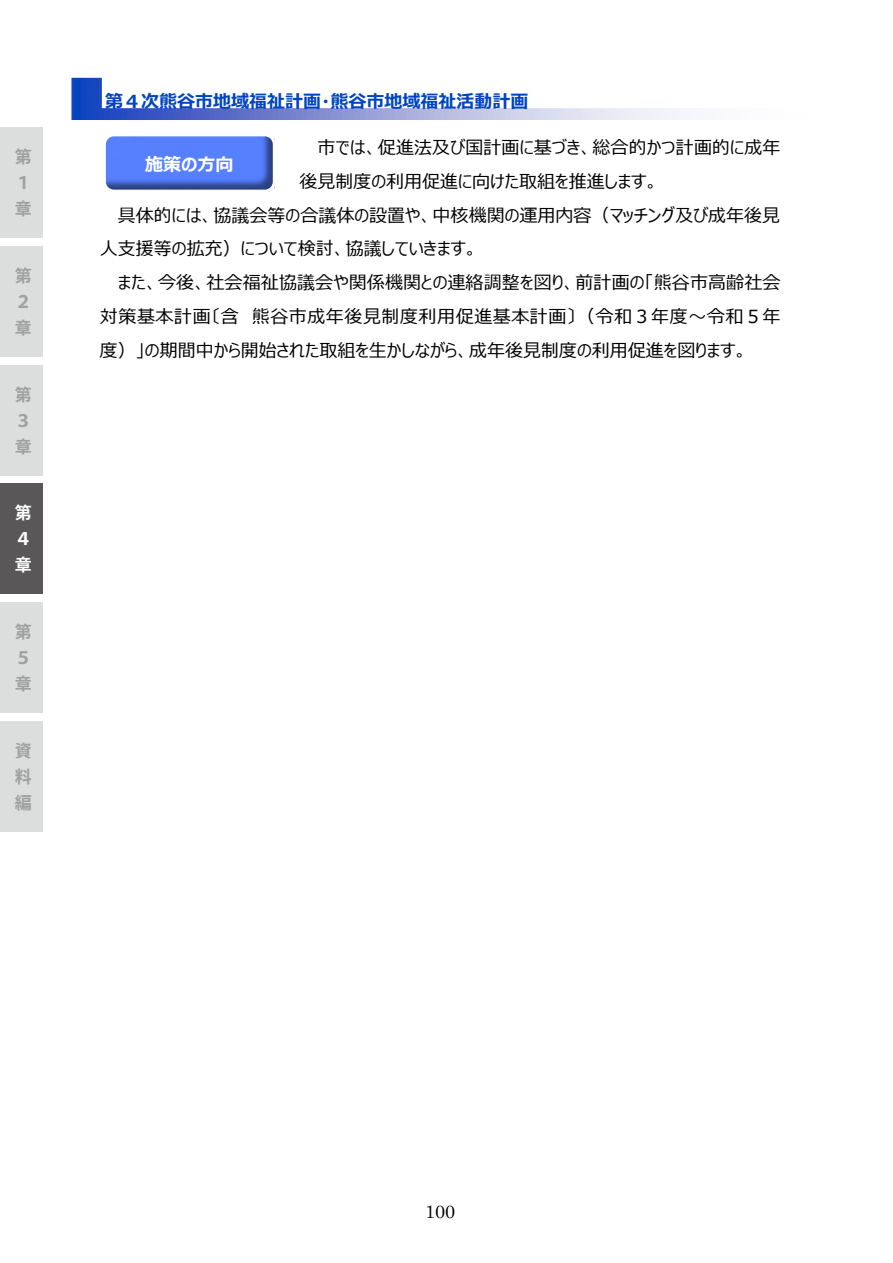
<style>
.page{position:relative;width:893px;height:1263px;background:#fff}
.page>*{position:absolute;margin:0;border:0;box-sizing:border-box;transform-origin:0 0}
.t1{font:18px "Meiryo UI";letter-spacing:.005em;color:#000}
.t2{font:18px "Meiryo UI";letter-spacing:.03em;color:#000}
.t3{font:700 18px "Meiryo UI";color:#0044c0}
.t4{font:700 18px "Meiryo UI";color:#fff}
.t5{font:18px "Century";color:#000}
.t6{font:700 16.95px/26.1px "Koz Go Pr 6 N";color:#9fa0a0}
.t7{font:700 16.95px/26.1px "Koz Go Pr 6 N";color:#fff}
</style>
<div class="page">
<img style="left:107px;top:137px;width:165px;height:52px">
<div style="left:103px;top:133px;width:173px;height:60px;border:3px solid #fff;border-radius:9px"></div>
<svg style="left:71px;top:78px;width:609px;height:42px"></svg>
<img style="left:94px;top:84px;width:445px;height:33px">
<div style="left:0;top:246px;width:43px;height:111px;background:#dcdddd"></div>
<div style="left:0;top:365px;width:43px;height:110px;background:#dcdddd"></div>
<div style="left:0;top:603px;width:43px;height:110px;background:#dcdddd"></div>
<div style="left:0;top:721px;width:43px;height:110px;background:#dcdddd"></div>
<div style="left:0;top:484px;width:43px;height:110px;background:#595757"></div>
<div style="left:0;top:128px;width:43px;height:110px;background:#dcdddd"></div>
<p class="t6" style="left:15px;top:144px;width:18px">第<br>１章</p>
<p class="t6" style="left:15px;top:263px;width:18px">第<br>２章</p>
<p class="t6" style="left:15px;top:382px;width:18px">第<br>３章</p>
<p class="t7" style="left:15px;top:500px;width:18px">第<br>４章</p>
<p class="t6" style="left:15px;top:619px;width:18px">第<br>５章</p>
<p class="t6" style="left:15px;top:738px;width:18px;text-align:justify">資料編</p>
<p class="t3" style="left:105px;top:89px;width:425px">第４次熊谷市地域福祉計画・熊谷市地域福祉活動計画</p>
<p class="t1" style="left:317px;top:135px;width:465px">市では、促進法及び国計画に基づき、総合的かつ計画的に成年</p>
<p class="t1" style="left:299px;top:169px;width:361px">後見制度の利用促進に向けた取組を推進します。</p>
<p class="t1" style="left:118px;top:203px;width:664px">具体的には、協議会等の合議体の設置や、中核機関の運用内容（マッチング及び成年後見</p>
<p class="t1" style="left:100px;top:236px;width:379px">人支援等の拡充）について検討、協議していきます。</p>
<p class="t1" style="left:118px;top:270px;width:664px">また、今後、社会福祉協議会や関係機関との連絡調整を図り、前計画の「熊谷市高齢社会</p>
<p class="t2" style="left:100px;top:304px;width:682px">対策基本計画〔含 熊谷市成年後見制度利用促進基本計画〕（令和３年度～令和５年</p>
<p class="t1" style="left:100px;top:338px;width:649px">度）」の期間中から開始された取組を生かしながら、成年後見制度の利用促進を図ります。</p>
<p class="t4" style="left:145px;top:151px;width:90px">施策の方向</p>
<p class="t5" style="left:425px;top:1196px;width:32px">100</p>
</div>
